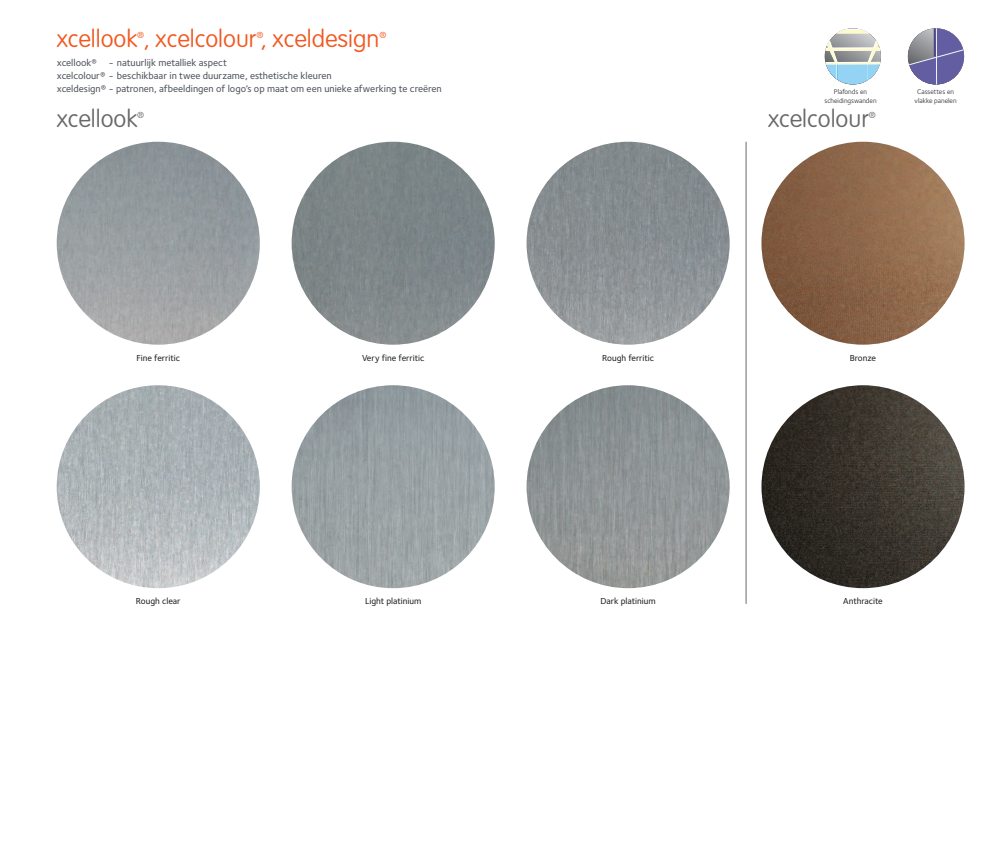
<style>
.page{position:relative;width:993px;height:842px;background:#fff}
.page>*{position:absolute;margin:0;border:0;box-sizing:border-box;transform-origin:0 0}
.t1{font:100 24px "VAG Rounded Std";color:#f15921}
.t2{font:100 24px "VAG Rounded Std";color:#69696c}
.t3{font:500 10px/13px "Foundry Sterling";color:#4e535c}
.t4{font:500 9px "Foundry Sterling";color:#231f20}
.t5{font:100 8.6px "VAG Rounded Std";color:#f15921}
.t6{font:100 8.6px "VAG Rounded Std";color:#69696c}
.t7{font:7px/8.4px "Foundry Sterling";color:#231f20;text-align:center}
</style>
<div class="page">
<img style="left:57px;top:142px;width:203px;height:203px;border-radius:50%">
<img style="left:291px;top:142px;width:203px;height:203px;border-radius:50%">
<img style="left:526px;top:142px;width:203px;height:203px;border-radius:50%">
<img style="left:57px;top:385px;width:203px;height:203px;border-radius:50%">
<img style="left:291px;top:385px;width:203px;height:203px;border-radius:50%">
<img style="left:526px;top:385px;width:203px;height:203px;border-radius:50%">
<img style="left:761px;top:385px;width:203px;height:203px;border-radius:50%">
<img style="left:761px;top:142px;width:203px;height:203px;border-radius:50%">
<hr style="left:745px;top:142px;width:1px;height:462px;background:#69696c">
<svg style="left:907px;top:28px;width:56px;height:56px"></svg>
<svg style="left:824px;top:28px;width:56px;height:56px"></svg>
<hr style="left:824px;top:63px;width:56px;height:2px;background:#fdfacb">
<hr style="left:824px;top:49px;width:56px;height:2px;background:#fdfacb">
<svg style="left:824px;top:30px;width:56px;height:4px"></svg>
<h1 class="t1" style="left:57px;top:28px;width:324px">xcellook , xcelcolour , xceldesign</h1>
<p class="t5" style="left:137px;top:32px;width:8px">®</p>
<p class="t5" style="left:256px;top:32px;width:8px">®</p>
<p class="t5" style="left:379px;top:32px;width:8px">®</p>
<p class="t3" style="left:57px;top:56px;width:386px">xcellook® - natuurlijk metalliek aspect<br>xcelcolour® - beschikbaar in twee duurzame, esthetische kleuren<br>xceldesign® - patronen, afbeeldingen of logo’s op maat om een unieke afwerking te creëren</p>
<p class="t7" style="left:824px;top:88px;width:54px">Plafonds en scheidingswanden</p>
<p class="t7" style="left:914px;top:88px;width:43px">Cassettes en vlakke panelen</p>
<h1 class="t2" style="left:57px;top:108px;width:82px">xcellook</h1>
<p class="t6" style="left:137px;top:112px;width:8px">®</p>
<h1 class="t2" style="left:767px;top:108px;width:102px">xcelcolour</h1>
<p class="t6" style="left:868px;top:112px;width:8px">®</p>
<p class="t4" style="left:136px;top:354px;width:45px">Fine ferritic</p>
<p class="t4" style="left:362px;top:354px;width:64px">Very fine ferritic</p>
<p class="t4" style="left:602px;top:354px;width:53px">Rough ferritic</p>
<p class="t4" style="left:849px;top:354px;width:28px">Bronze</p>
<p class="t4" style="left:136px;top:597px;width:46px">Rough clear</p>
<p class="t4" style="left:365px;top:597px;width:58px">Light platinium</p>
<p class="t4" style="left:600px;top:597px;width:57px">Dark platinium</p>
<p class="t4" style="left:843px;top:597px;width:41px">Anthracite</p>
</div>
